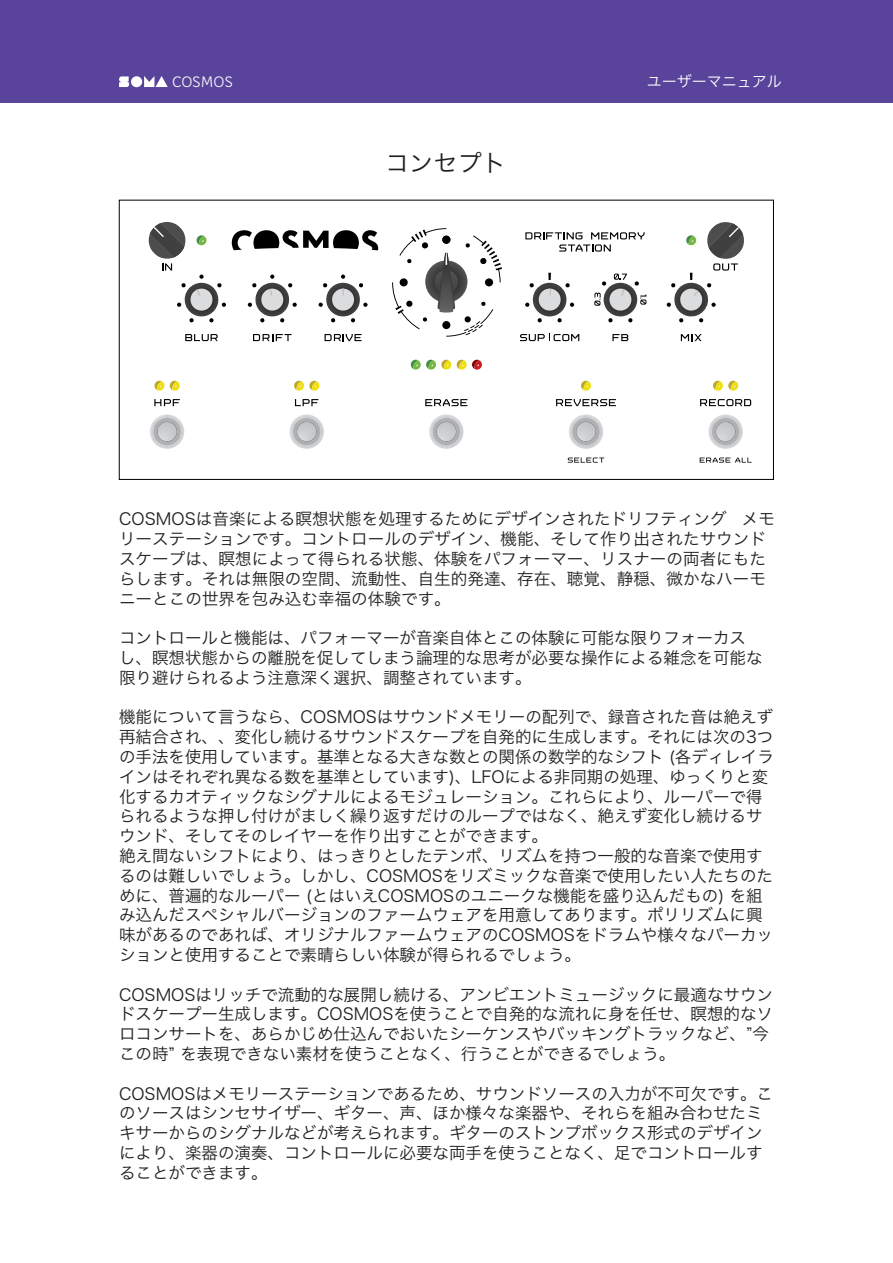
<style>
.page{position:relative;width:893px;height:1263px;background:#fff}
.page>*{position:absolute;margin:0;border:0;box-sizing:border-box;transform-origin:0 0}
.zagl{font:24px "Hira Kaku Pro W3";letter-spacing:.01em;color:#231f20}
.text{font:16.5px/19.8px "Hira Kaku Pro W3";color:#231f20}
.t1{font:15px "Hira Kaku Pro W3";color:#fff}
.t2{font:300 15px "Mediator";letter-spacing:-.01em;color:#fff}
</style>
<div class="page">
<div style="left:0;top:0;width:893px;height:103px;background:#59439b"></div>
<svg style="left:144px;top:76px;width:24px;height:11px"></svg>
<svg style="left:119px;top:76px;width:10px;height:11px"></svg>
<div style="left:131px;top:76px;width:11px;height:11px;background:#fff;border-radius:50%"></div>
<div style="left:119px;top:200px;width:655px;height:280px;border:1px solid #000"></div>
<svg style="left:185px;top:334px;width:33px;height:7px"></svg>
<svg style="left:154px;top:399px;width:26px;height:7px"></svg>
<svg style="left:295px;top:399px;width:23px;height:7px"></svg>
<svg style="left:425px;top:399px;width:42px;height:7px"></svg>
<svg style="left:556px;top:399px;width:60px;height:7px"></svg>
<svg style="left:700px;top:399px;width:51px;height:7px"></svg>
<svg style="left:253px;top:334px;width:39px;height:7px"></svg>
<svg style="left:325px;top:334px;width:37px;height:7px"></svg>
<svg style="left:520px;top:334px;width:59px;height:7px"></svg>
<svg style="left:612px;top:334px;width:16px;height:7px"></svg>
<svg style="left:681px;top:334px;width:21px;height:7px"></svg>
<svg style="left:700px;top:458px;width:52px;height:5px"></svg>
<svg style="left:568px;top:458px;width:36px;height:5px"></svg>
<svg style="left:232px;top:230px;width:146px;height:20px"></svg>
<svg style="left:525px;top:232px;width:120px;height:20px"></svg>
<svg style="left:248px;top:275px;width:49px;height:48px"></svg>
<svg style="left:318px;top:275px;width:50px;height:48px"></svg>
<svg style="left:594px;top:274px;width:52px;height:49px"></svg>
<svg style="left:525px;top:273px;width:49px;height:50px"></svg>
<svg style="left:148px;top:222px;width:78px;height:101px"></svg>
<svg style="left:666px;top:222px;width:78px;height:101px"></svg>
<svg style="left:170px;top:381px;width:10px;height:10px"></svg>
<svg style="left:581px;top:381px;width:10px;height:10px"></svg>
<svg style="left:154px;top:381px;width:10px;height:10px"></svg>
<svg style="left:457px;top:360px;width:25px;height:10px"></svg>
<svg style="left:294px;top:381px;width:25px;height:10px"></svg>
<svg style="left:713px;top:381px;width:25px;height:10px"></svg>
<svg style="left:411px;top:360px;width:40px;height:10px"></svg>
<svg style="left:392px;top:228px;width:110px;height:109px"></svg>
<svg style="left:150px;top:414px;width:34px;height:35px"></svg>
<svg style="left:153px;top:415px;width:28px;height:33px"></svg>
<div style="left:154px;top:418px;width:27px;height:27px;background:#aeb0b3;border-radius:50%"></div>
<svg style="left:157px;top:422px;width:20px;height:19px"></svg>
<svg style="left:289px;top:414px;width:35px;height:35px"></svg>
<svg style="left:293px;top:415px;width:28px;height:33px"></svg>
<div style="left:293px;top:418px;width:27px;height:27px;background:#aeb0b3;border-radius:50%"></div>
<svg style="left:297px;top:422px;width:20px;height:19px"></svg>
<svg style="left:297px;top:422px;width:19px;height:19px"></svg>
<svg style="left:429px;top:414px;width:35px;height:35px"></svg>
<svg style="left:432px;top:415px;width:28px;height:33px"></svg>
<svg style="left:433px;top:418px;width:27px;height:27px"></svg>
<svg style="left:437px;top:422px;width:19px;height:19px"></svg>
<svg style="left:569px;top:414px;width:34px;height:35px"></svg>
<svg style="left:572px;top:415px;width:28px;height:33px"></svg>
<div style="left:572px;top:418px;width:27px;height:27px;background:#aeb0b3;border-radius:50%"></div>
<svg style="left:576px;top:422px;width:20px;height:19px"></svg>
<svg style="left:708px;top:414px;width:35px;height:35px"></svg>
<svg style="left:712px;top:415px;width:28px;height:33px"></svg>
<svg style="left:712px;top:418px;width:27px;height:27px"></svg>
<svg style="left:716px;top:422px;width:19px;height:19px"></svg>
<p class="t2" style="left:172px;top:72px;width:62px">COSMOS</p>
<p class="t1" style="left:647px;top:68px;width:137px">ユーザーマニュアル</p>
<p class="zagl" style="left:385px;top:141px;width:122px">コンセプト</p>
<p class="text" style="left:119px;top:508px;width:657px">COSMOSは音楽による瞑想状態を処理するためにデザインされたドリフティング メモリーステーションです。コントロールのデザイン、機能、そして作り出されたサウンドスケープは、瞑想によって得られる状態、体験をパフォーマー、リスナーの両者にもたらします。それは無限の空間、流動性、自生的発達、存在、聴覚、静穏、微かなハーモニーとこの世界を包み込む幸福の体験です。</p>
<p class="text" style="left:119px;top:627px;width:645px">コントロールと機能は、パフォーマーが音楽自体とこの体験に可能な限りフォーカスし、瞑想状態からの離脱を促してしまう論理的な思考が必要な操作による雑念を可能な限り避けられるよう注意深く選択、調整されています。</p>
<p class="text" style="left:119px;top:706px;width:656px">機能について言うなら、COSMOSはサウンドメモリーの配列で、録音された音は絶えず再結合され、、変化し続けるサウンドスケープを自発的に生成します。それには次の3つの手法を使用しています。基準となる大きな数との関係の数学的なシフト (各ディレイラインはそれぞれ異なる数を基準としています)、LFOによる非同期の処理、ゆっくりと変化するカオティックなシグナルによるモジュレーション。これらにより、ルーパーで得られるような押し付けがましく繰り返すだけのループではなく、絶えず変化し続けるサウンド、そしてそのレイヤーを作り出すことができます。<br>絶え間ないシフトにより、はっきりとしたテンポ、リズムを持つ一般的な音楽で使用するのは難しいでしょう。しかし、COSMOSをリズミックな音楽で使用したい人たちのために、普遍的なルーパー (とはいえCOSMOSのユニークな機能を盛り込んだもの) を組み込んだスペシャルバージョンのファームウェアを用意してあります。ポリリズムに興味があるのであれば、オリジナルファームウェアのCOSMOSをドラムや様々なパーカッションと使用することで素晴らしい体験が得られるでしょう。</p>
<p class="text" style="left:119px;top:983px;width:655px">COSMOSはリッチで流動的な展開し続ける、アンビエントミュージックに最適なサウンドスケープー生成します。COSMOSを使うことで自発的な流れに身を任せ、瞑想的なソロコンサートを、あらかじめ仕込んでおいたシーケンスやバッキングトラックなど、”今この時” を表現できない素材を使うことなく、行うことができるでしょう。</p>
<p class="text" style="left:119px;top:1082px;width:655px">COSMOSはメモリーステーションであるため、サウンドソースの入力が不可欠です。このソースはシンセサイザー、ギター、声、ほか様々な楽器や、それらを組み合わせたミキサーからのシグナルなどが考えられます。ギターのストンプボックス形式のデザインにより、楽器の演奏、コントロールに必要な両手を使うことなく、足でコントロールすることができます。</p>
</div>
